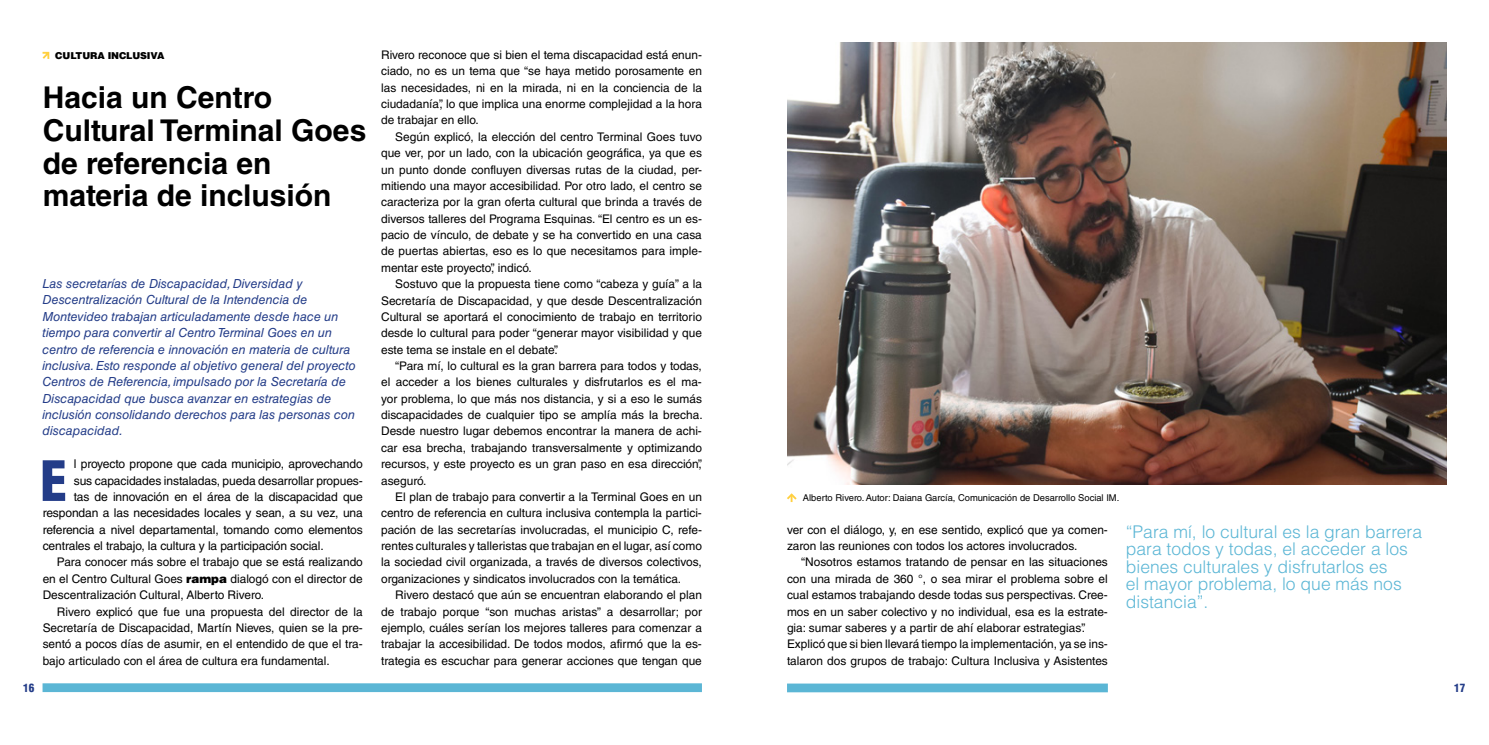
<style>
.page{position:relative;width:1489px;height:745px;background:#fff}
.page>*{position:absolute;margin:0;border:0;box-sizing:border-box;transform-origin:0 0}
.t1{font:900 condensed 54.12px "Helvetica LT Std";color:#233c88}
.t2{font:700 30px/32.8px "Helvetica LT Std";color:#000}
.t3{font:300 17.5px/17.5px "Helvetica LT Std";color:#5bb6d5}
.t4{font:italic 12.5px/16.4px "Helvetica LT Std";color:#233c88}
.t5{font:12px "Helvetica LT Std";letter-spacing:-.01em;color:#000}
.t6{font:11.88px/16.4px "Helvetica LT Std";color:#000;text-align:justify}
.t7{font:900 condensed 11.25px "Helvetica LT Std";color:#233c88}
.t8{font:900 9.5px "Helvetica LT Std";letter-spacing:-.015em;color:#000}
.t9{font:9.38px "Helvetica LT Std";color:#000}
.s1{font-weight:900}
</style>
<div class="page">
<svg style="left:42px;top:51px;width:8px;height:8px"></svg>
<div style="left:43px;top:682px;width:659px;height:9px;background:#5bb6d5"></div>
<div style="left:787px;top:683px;width:320px;height:8px;background:#5bb6d5"></div>
<svg style="left:787px;top:493px;width:10px;height:8px"></svg>
<img style="left:787px;top:43px;width:659px;height:441px">
<p class="t8" style="left:55px;top:49px;width:111px">CULTURA INCLUSIVA</p>
<h2 class="t2" style="left:43px;top:81px;width:325px">Hacia un Centro<br>Cultural Terminal Goes de referencia en materia de inclusión</h2>
<p class="t4" style="left:43px;top:275px;width:315px">Las secretarías de Discapacidad, Diversidad y Descentralización Cultural de la Intendencia de Montevideo trabajan articuladamente desde hace un tiempo para convertir al Centro Terminal Goes en un centro de referencia e innovación en materia de cultura inclusiva. Esto responde al objetivo general del proyecto Centros de Referencia, impulsado por la Secretaría de Discapacidad que busca avanzar en estrategias de inclusión consolidando derechos para las personas con discapacidad.</p>
<h1 class="t1" style="left:40px;top:446px;width:29px">E</h1>
<p class="t5" style="left:74px;top:456px;width:290px">l proyecto propone que cada municipio, aprovechando</p>
<p class="t5" style="left:74px;top:473px;width:290px">sus capacidades instaladas, pueda desarrollar propues-</p>
<p class="t5" style="left:74px;top:489px;width:290px">tas de innovación en el área de la discapacidad que</p>
<p class="t5" style="left:43px;top:505px;width:322px">respondan a las necesidades locales y sean, a su vez, una</p>
<p class="t5" style="left:43px;top:522px;width:321px">referencia a nivel departamental, tomando como elementos</p>
<p class="t5" style="left:43px;top:538px;width:282px">centrales el trabajo, la cultura y la participación social.</p>
<p class="t6" style="left:43px;top:553px;width:322px;text-indent:14px">Para conocer más sobre el trabajo que se está realizando en el Centro Cultural Goes <span class="s1">rampa</span> dialogó con el director de Descentralización Cultural, Alberto Rivero.</p>
<p class="t6" style="left:43px;top:602px;width:322px;text-indent:14px">Rivero explicó que fue una propuesta del director de la Secretaría de Discapacidad, Martín Nieves, quien se la pre&shy;sentó a pocos días de asumir, en el entendido de que el tra&shy;bajo articulado con el área de cultura era fundamental.</p>
<p class="t6" style="left:381px;top:46px;width:322px">Rivero reconoce que si bien el tema discapacidad está enun&shy;ciado, no es un tema que “se haya metido porosamente en las necesidades, ni en la mirada, ni en la conciencia de la ciudadanía”, lo que implica una enorme complejidad a la hora de trabajar en ello.</p>
<p class="t6" style="left:381px;top:128px;width:322px;text-indent:14px">Según explicó, la elección del centro Terminal Goes tuvo que ver, por un lado, con la ubicación geográfica, ya que es un punto donde confluyen diversas rutas de la ciudad, per&shy;mitiendo una mayor accesibilidad. Por otro lado, el centro se caracteriza por la gran oferta cultural que brinda a través de diversos talleres del Programa Esquinas. “El centro es un es&shy;pacio de vínculo, de debate y se ha convertido en una casa de puertas abiertas, eso es lo que necesitamos para imple&shy;mentar este proyecto”, indicó.</p>
<p class="t6" style="left:381px;top:275px;width:322px;text-indent:14px">Sostuvo que la propuesta tiene como “cabeza y guía” a la Secretaría de Discapacidad, y que desde Descentralización Cultural se aportará el conocimiento de trabajo en territorio desde lo cultural para poder “generar mayor visibilidad y que este tema se instale en el debate”.</p>
<p class="t6" style="left:381px;top:357px;width:323px;text-indent:14px">“Para mí, lo cultural es la gran barrera para todos y todas, el acceder a los bienes culturales y disfrutarlos es el ma&shy;yor problema, lo que más nos distancia, y si a eso le sumás discapacidades de cualquier tipo se amplía más la brecha.<br>Desde nuestro lugar debemos encontrar la manera de achi&shy;car esa brecha, trabajando transversalmente y optimizando recursos, y este proyecto es un gran paso en esa dirección”, aseguró.</p>
<p class="t6" style="left:381px;top:488px;width:322px;text-indent:14px">El plan de trabajo para convertir a la Terminal Goes en un centro de referencia en cultura inclusiva contempla la partici&shy;pación de las secretarías involucradas, el municipio C, refe&shy;rentes culturales y talleristas que trabajan en el lugar, así como la sociedad civil organizada, a través de diversos colectivos, organizaciones y sindicatos involucrados con la temática.</p>
<p class="t6" style="left:381px;top:586px;width:322px;text-indent:14px">Rivero destacó que aún se encuentran elaborando el plan de trabajo porque “son muchas aristas” a desarrollar; por ejemplo, cuáles serían los mejores talleres para comenzar a trabajar la accesibilidad. De todos modos, afirmó que la es&shy;trategia es escuchar para generar acciones que tengan que</p>
<p class="t9" style="left:803px;top:492px;width:318px">Alberto Rivero. Autor: Daiana García, Comunicación de Desarrollo Social IM.</p>
<p class="t6" style="left:787px;top:521px;width:322px">ver con el diálogo, y, en ese sentido, explicó que ya comen&shy;zaron las reuniones con todos los actores involucrados.</p>
<p class="t6" style="left:787px;top:553px;width:322px;text-align:left;text-indent:14px">“Nosotros estamos tratando de pensar en las situaciones con una mirada de 360 °, o sea mirar el problema sobre el cual estamos trabajando desde todas sus perspectivas. Cree&shy;mos en un saber colectivo y no individual, esa es la estrate&shy;gia: sumar saberes y a partir de ahí elaborar estrategias”.<br>Explicó que si bien llevará tiempo la implementación, ya se ins&shy;talaron dos grupos de trabajo: Cultura Inclusiva y Asistentes</p>
<h3 class="t3" style="left:1125px;top:522px;width:298px">“Para mí, lo cultural es la gran barrera para todos y todas, el acceder a los bienes culturales y disfrutarlos es<br>el mayor problema, lo que más nos distancia”.</h3>
<p class="t7" style="left:23px;top:679px;width:13px">16</p>
<p class="t7" style="left:1453px;top:680px;width:13px">17</p>
</div>
